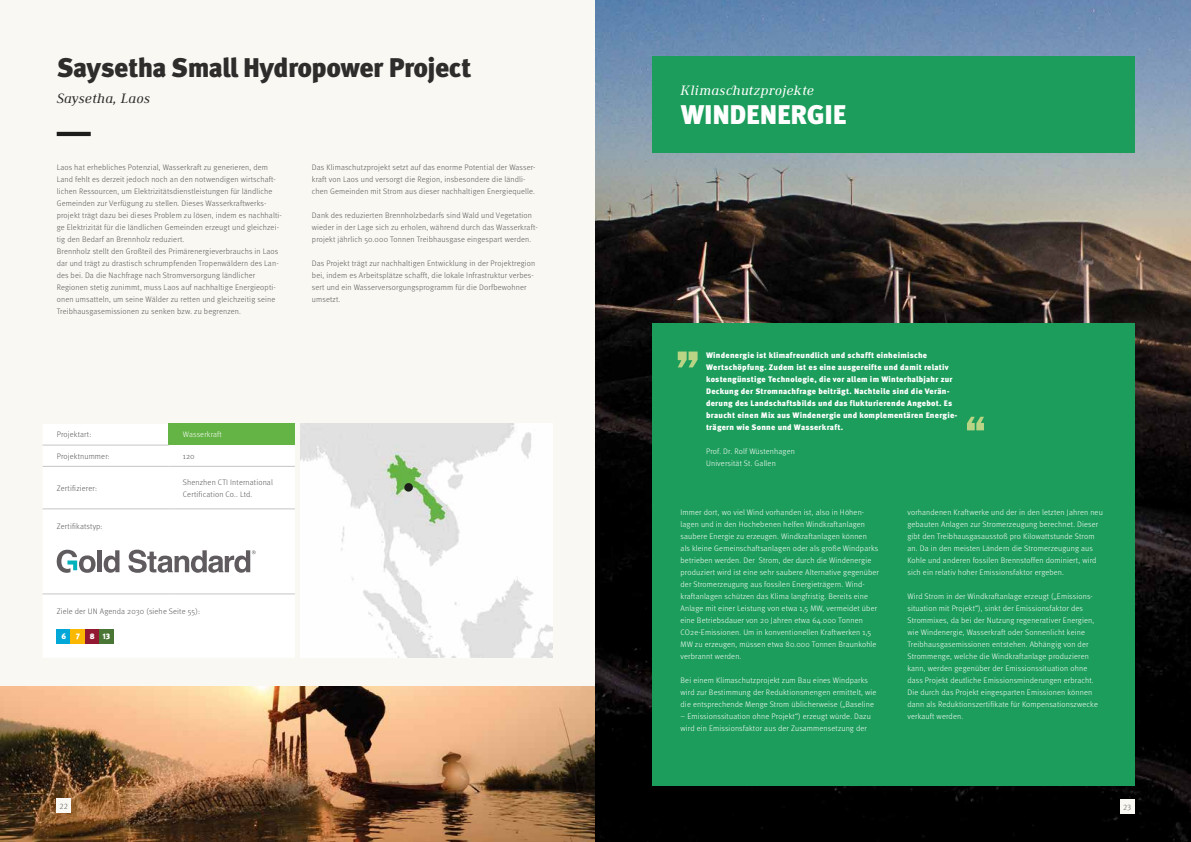
<style>
.page{position:relative;width:1191px;height:842px;background:#f9f8f3}
.page>*{position:absolute;margin:0;border:0;box-sizing:border-box;transform-origin:0 0}
.t1{font:900 27px "Meta Pro";letter-spacing:-.02em;color:#2e2d2c}
.t2{font:900 27px "Meta Pro";letter-spacing:-.01em;color:#fff}
.t3{font:italic 14px "Ethos";letter-spacing:.02em;color:#fff}
.t4{font:italic 14px "Ethos";letter-spacing:.02em;color:#2e2d2c}
.t5{font:300 8px/12px "Meta Pro";letter-spacing:.02em;color:#fff}
.t6{font:300 8px/12px "Meta Pro";letter-spacing:.02em;color:#575756}
.t7{font:900 8px/12px "Meta Pro";letter-spacing:.03em;color:#fff}
</style>
<div class="page">
<img style="left:0;top:686px;width:595px;height:156px">
<img style="left:595px;top:0;width:596px;height:842px">
<div style="left:652px;top:323px;width:482px;height:462px;background:#1c9d5b"></div>
<div style="left:652px;top:57px;width:482px;height:96px;background:#1c9d5b"></div>
<div style="left:43px;top:424px;width:252px;height:233px;background:#fff"></div>
<div style="left:169px;top:424px;width:126px;height:21px;background:#64b445"></div>
<hr style="left:43px;top:445px;width:126px;height:1px;background:#c6c6c6">
<hr style="left:43px;top:466px;width:126px;height:1px;background:#c6c6c6">
<hr style="left:169px;top:466px;width:126px;height:1px;background:#c6c6c6">
<hr style="left:43px;top:509px;width:126px;height:1px;background:#c6c6c6">
<hr style="left:169px;top:509px;width:126px;height:1px;background:#c6c6c6">
<hr style="left:43px;top:594px;width:126px;height:1px;background:#c6c6c6">
<hr style="left:169px;top:594px;width:126px;height:1px;background:#c6c6c6">
<hr style="left:57px;top:132px;width:34px;height:4px;background:#1d1d1b">
<img style="left:300px;top:424px;width:253px;height:234px">
<div style="left:404px;top:483px;width:9px;height:9px;background:#1d1d1b;border-radius:50%"></div>
<div style="left:57px;top:629px;width:14px;height:14px;background:#00a7d7"></div>
<div style="left:85px;top:629px;width:14px;height:14px;background:#931831"></div>
<div style="left:71px;top:629px;width:14px;height:14px;background:#fbb800"></div>
<div style="left:99px;top:629px;width:14px;height:14px;background:#4a7635"></div>
<div style="left:57px;top:799px;width:14px;height:14px;background:#f9f8f3"></div>
<div style="left:97px;top:550px;width:5px;height:22px;background:#5f5b5e"></div>
<svg style="left:104px;top:550px;width:15px;height:23px"></svg>
<svg style="left:128px;top:550px;width:128px;height:23px"></svg>
<svg style="left:57px;top:550px;width:39px;height:23px"></svg>
<div style="left:1120px;top:799px;width:14px;height:15px;background:#f9f8f3"></div>
<svg style="left:677px;top:351px;width:20px;height:16px"></svg>
<svg style="left:967px;top:417px;width:17px;height:13px"></svg>
<h1 class="t1" style="left:57px;top:46px;width:416px">Saysetha Small Hydropower Project</h1>
<h2 class="t4" style="left:57px;top:91px;width:95px">Saysetha, Laos</h2>
<p class="t6" style="left:57px;top:161px;width:227px">Laos hat erhebliches Potenzial, Wasserkraft zu generieren, dem Land fehlt es derzeit jedoch noch an den notwendigen wirtschaft&shy;lichen Ressourcen, um Elektrizitätsdienstleistungen für ländliche Gemeinden zur Verfügung zu stellen. Dieses Wasserkraftwerks&shy;projekt trägt dazu bei dieses Problem zu lösen, indem es nachhalti&shy;ge Elektrizität für die ländlichen Gemeinden erzeugt und gleichzei&shy;tig den Bedarf an Brennholz reduziert.<br>Brennholz stellt den Großteil des Primärenergieverbrauchs in Laos dar und trägt zu drastisch schrumpfenden Tropenwäldern des Lan&shy;des bei. Da die Nachfrage nach Stromversorgung ländlicher Regionen stetig zunimmt, muss Laos auf nachhaltige Energieopti&shy;onen umsatteln, um seine Wälder zu retten und gleichzeitig seine Treibhausgasemissionen zu senken bzw. zu begrenzen.</p>
<p class="t6" style="left:312px;top:161px;width:225px">Das Klimaschutzprojekt setzt auf das enorme Potential der Wasser&shy;kraft von Laos und versorgt die Region, insbesondere die ländli&shy;chen Gemeinden mit Strom aus dieser nachhaltigen Energiequelle.</p>
<p class="t6" style="left:312px;top:209px;width:227px">Dank des reduzierten Brennholzbedarfs sind Wald und Vegetation wieder in der Lage sich zu erholen, während durch das Wasserkraft&shy;projekt jährlich 50.000 Tonnen Treibhausgase eingespart werden.</p>
<p class="t6" style="left:312px;top:257px;width:225px">Das Projekt trägt zur nachhaltigen Entwicklung in der Projektregion bei, indem es Arbeitsplätze schafft, die lokale Infrastruktur verbes&shy;sert und ein Wasserversorgungsprogramm für die Dorfbewohner umsetzt.</p>
<p class="t6" style="left:57px;top:428px;width:36px">Projektart:</p>
<p class="t5" style="left:183px;top:428px;width:41px">Wasserkraft</p>
<p class="t6" style="left:57px;top:450px;width:55px">Projektnummer:</p>
<p class="t6" style="left:183px;top:449px;width:13px">120</p>
<p class="t6" style="left:57px;top:481px;width:42px">Zertifizierer:</p>
<p class="t6" style="left:183px;top:475px;width:92px">Shenzhen CTI International<br>Certification Co.. Ltd.</p>
<p class="t6" style="left:57px;top:520px;width:47px">Zertifikatstyp:</p>
<p class="t6" style="left:57px;top:605px;width:145px">Ziele der UN Agenda 2030 (siehe Seite 55):</p>
<p class="t7" style="left:61px;top:630px;width:50px">6 7 813</p>
<p class="t6" style="left:60px;top:800px;width:10px">22</p>
<h2 class="t3" style="left:680px;top:82px;width:135px">Klimaschutzprojekte</h2>
<h1 class="t2" style="left:680px;top:93px;width:167px">WINDENERGIE</h1>
<p class="t7" style="left:706px;top:348px;width:253px">Windenergie ist klimafreundlich und schafft einheimische Wertschöpfung. Zudem ist es eine ausgereifte und damit relativ kostengünstige Technologie, die vor allem im Winterhalbjahr zur Deckung der Stromnachfrage beiträgt. Nachteile sind die Verän&shy;derung des Landschaftsbilds und das flukturierende Angebot. Es braucht einen Mix aus Windenergie und komplementären Energie&shy;trägern wie Sonne und Wasserkraft.</p>
<p class="t5" style="left:706px;top:444px;width:90px">Prof. Dr. Rolf Wüstenhagen<br>Universität St. Gallen</p>
<p class="t5" style="left:680px;top:506px;width:200px">Immer dort, wo viel Wind vorhanden ist, also in Höhen&shy;lagen und in den Hochebenen helfen Windkraftanlagen saubere Energie zu erzeugen. Windkraftanlagen können<br>als kleine Gemeinschaftsanlagen oder als große Windparks betrieben werden. Der Strom, der durch die Windenergie produziert wird ist eine sehr saubere Alternative gegenüber der Stromerzeugung aus fossilen Energieträgern. Wind&shy;kraftanlagen schützen das Klima langfristig. Bereits eine Anlage mit einer Leistung von etwa 1,5 MW, vermeidet über eine Betriebsdauer von 20 Jahren etwa 64.000 Tonnen CO2e-Emissionen. Um in konventionellen Kraftwerken 1,5<br>MW zu erzeugen, müssen etwa 80.000 Tonnen Braunkohle verbrannt werden.</p>
<p class="t5" style="left:680px;top:674px;width:197px">Bei einem Klimaschutzprojekt zum Bau eines Windparks wird zur Bestimmung der Reduktionsmengen ermittelt, wie die entsprechende Menge Strom üblicherweise („Baseline</p>
<p class="t5" style="left:680px;top:710px;width:192px">– Emissionssituation ohne Projekt“) erzeugt würde. Dazu wird ein Emissionsfaktor aus der Zusammensetzung der</p>
<p class="t5" style="left:907px;top:506px;width:197px">vorhandenen Kraftwerke und der in den letzten Jahren neu gebauten Anlagen zur Stromerzeugung berechnet. Dieser gibt den Treibhausgasausstoß pro Kilowattstunde Strom an. Da in den meisten Ländern die Stromerzeugung aus Kohle und anderen fossilen Brennstoffen dominiert, wird sich ein relativ hoher Emissionsfaktor ergeben.</p>
<p class="t5" style="left:907px;top:590px;width:192px">Wird Strom in der Windkraftanlage erzeugt („Emissions&shy;situation mit Projekt“), sinkt der Emissionsfaktor des Strommixes, da bei der Nutzung regenerativer Energien, wie Windenergie, Wasserkraft oder Sonnenlicht keine Treibhausgasemissionen entstehen. Abhängig von der Strommenge, welche die Windkraftanlage produzieren kann, werden gegenüber der Emissionssituation ohne dass Projekt deutliche Emissionsminderungen erbracht.<br>Die durch das Projekt eingesparten Emissionen können dann als Reduktionszertifikate für Kompensationszwecke verkauft werden.</p>
<p class="t6" style="left:1123px;top:800px;width:10px">23</p>
</div>
